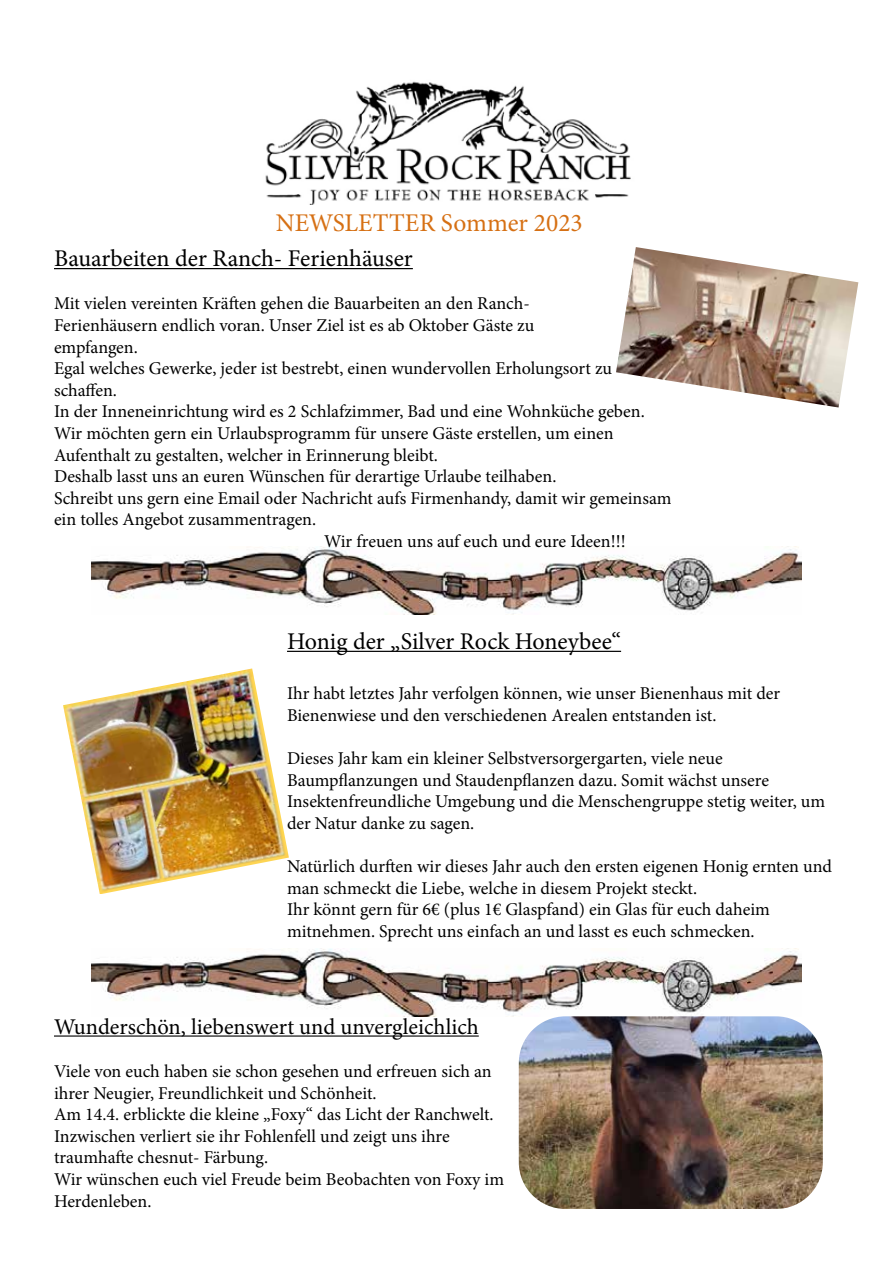
<style>
.page{position:relative;width:893px;height:1263px;background:#fff}
.page>*{position:absolute;margin:0;border:0;box-sizing:border-box;transform-origin:0 0}
.t1{font:25.5px "Minion Pro";color:#d67014}
.t2{font:24px "Minion Pro";color:#000}
.t3{font:22.5px "Minion Pro";color:#000}
.t4{font:18px/21.6px "Minion Pro";color:#000}
</style>
<div class="page">
<img style="left:265px;top:81px;width:366px;height:123px">
<img style="left:63px;top:668px;width:226px;height:226px">
<hr style="left:287px;top:651px;width:334px;height:1px;background:#000">
<img style="left:91px;top:546px;width:711px;height:68px">
<hr style="left:54px;top:268px;width:359px;height:1px;background:#000">
<img style="left:616px;top:247px;width:242px;height:160px">
<img style="left:91px;top:948px;width:711px;height:68px">
<img style="left:519px;top:1016px;width:304px;height:193px">
<hr style="left:54px;top:1035px;width:425px;height:1px;background:#000">
<h1 class="t1" style="left:276px;top:206px;width:309px">NEWSLETTER Sommer 2023</h1>
<h2 class="t2" style="left:54px;top:242px;width:360px">Bauarbeiten der Ranch- Ferienhäuser</h2>
<p class="t4" style="left:54px;top:293px;width:477px">Mit vielen vereinten Kräften gehen die Bauarbeiten an den Ranch-</p>
<p class="t4" style="left:54px;top:315px;width:482px">Ferienhäusern endlich voran. Unser Ziel ist es ab Oktober Gäste zu</p>
<p class="t4" style="left:54px;top:336px;width:85px">empfangen.</p>
<p class="t4" style="left:54px;top:358px;width:560px">Egal welches Gewerke, jeder ist bestrebt, einen wundervollen Erholungsort zu</p>
<p class="t4" style="left:54px;top:379px;width:65px">schaffen.</p>
<p class="t4" style="left:54px;top:401px;width:592px">In der Inneneinrichtung wird es 2 Schlafzimmer, Bad und eine Wohnküche geben.</p>
<p class="t4" style="left:54px;top:423px;width:561px">Wir möchten gern ein Urlaubsprogramm für unsere Gäste erstellen, um einen</p>
<p class="t4" style="left:54px;top:444px;width:386px">Aufenthalt zu gestalten, welcher in Erinnerung bleibt.</p>
<p class="t4" style="left:54px;top:466px;width:504px">Deshalb lasst uns an euren Wünschen für derartige Urlaube teilhaben.</p>
<p class="t4" style="left:54px;top:487px;width:619px">Schreibt uns gern eine Email oder Nachricht aufs Firmenhandy, damit wir gemeinsam</p>
<p class="t4" style="left:54px;top:509px;width:264px">ein tolles Angebot zusammentragen.</p>
<p class="t4" style="left:324px;top:531px;width:303px">Wir freuen uns auf euch und eure Ideen!!!</p>
<h2 class="t2" style="left:287px;top:625px;width:336px">Honig der „Silver Rock Honeybee“</h2>
<p class="t4" style="left:287px;top:683px;width:495px">Ihr habt letztes Jahr verfolgen können, wie unser Bienenhaus mit der<br>Bienenwiese und den verschiedenen Arealen entstanden ist.</p>
<p class="t4" style="left:287px;top:748px;width:540px">Dieses Jahr kam ein kleiner Selbstversorgergarten, viele neue Baumpflanzungen und Staudenpflanzen dazu. Somit wächst unsere Insektenfreundliche Umgebung und die Menschengruppe stetig weiter, um der Natur danke zu sagen.</p>
<p class="t4" style="left:287px;top:856px;width:547px">Natürlich durften wir dieses Jahr auch den ersten eigenen Honig ernten und man schmeckt die Liebe, welche in diesem Projekt steckt.<br>Ihr könnt gern für 6€ (plus 1€ Glaspfand) ein Glas für euch daheim mitnehmen. Sprecht uns einfach an und lasst es euch schmecken.</p>
<p class="t3" style="left:54px;top:1011px;width:426px">Wunderschön, liebenswert und unvergleichlich</p>
<p class="t4" style="left:54px;top:1060px;width:452px">Viele von euch haben sie schon gesehen und erfreuen sich an ihrer Neugier, Freundlichkeit und Schönheit.<br>Am 14.4. erblickte die kleine „Foxy“ das Licht der Ranchwelt.<br>Inzwischen verliert sie ihr Fohlenfell und zeigt uns ihre traumhafte chesnut- Färbung.<br>Wir wünschen euch viel Freude beim Beobachten von Foxy im Herdenleben.</p>
</div>
